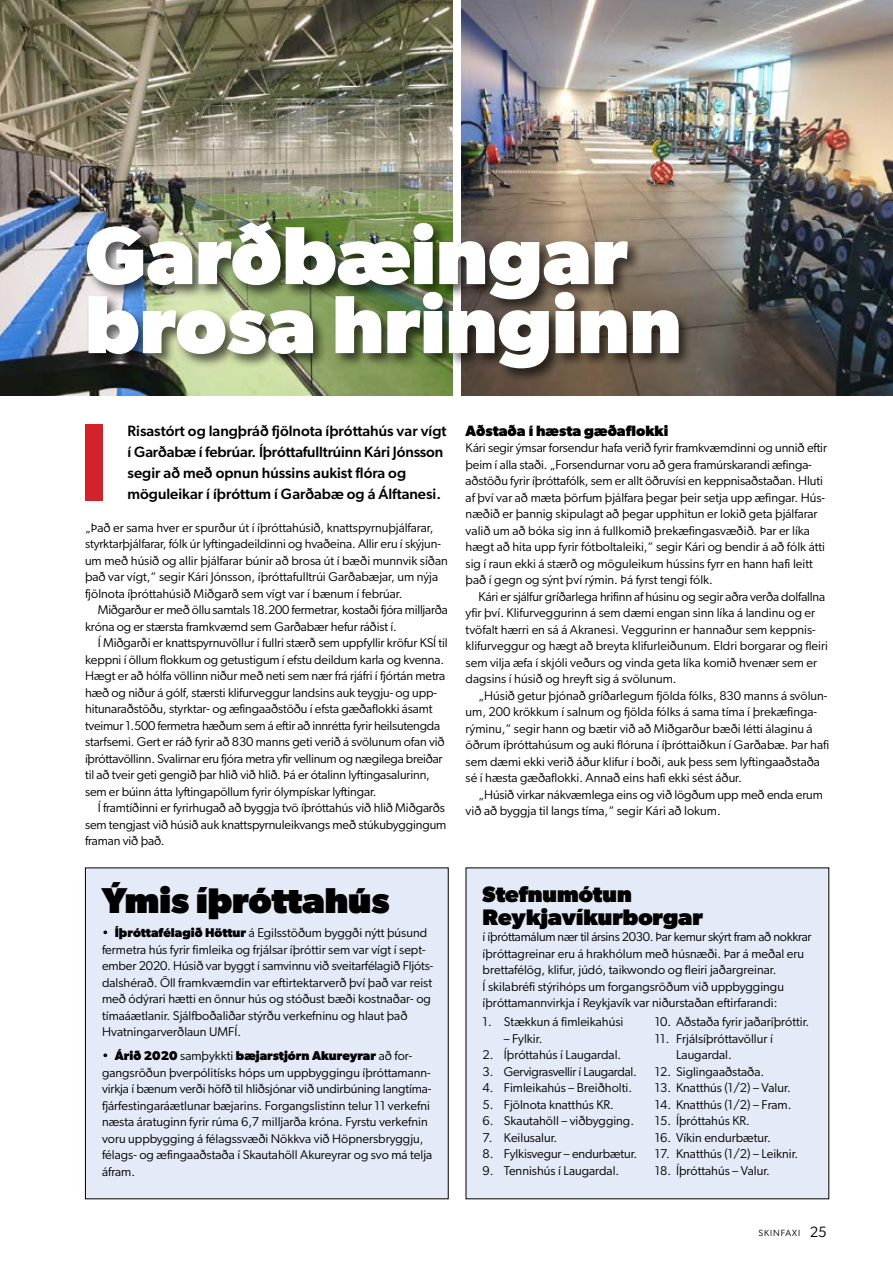
<style>
.page{position:relative;width:893px;height:1263px;background:#fff}
.page>*{position:absolute;margin:0;border:0;box-sizing:border-box;transform-origin:0 0}
.t1{font:700 82.5px/69px "Gibson";color:#fff}
.t2{font:800 36px "Gibson";color:#000}
.t3{font:800 22.5px/22.5px "Gibson";color:#000}
.t4{font:500 15px/21px "Gibson";color:#000}
.t5{font:700 15px "Gibson";color:#000}
.t6{font:12.75px/16.5px "Gibson";color:#000}
.t7{font:12.75px/16.5px "Gibson";letter-spacing:-.02em;color:#000}
.t8{font:9px "Gibson";letter-spacing:.1em;color:#000}
.s1{font-weight:700}
.s2{font-size:15px}
</style>
<div class="page">
<div style="left:85px;top:868px;width:363px;height:331px;background:#e4eaf7"></div>
<div style="left:85px;top:424px;width:17px;height:76px;background:#d2232a"></div>
<img style="left:461px;top:0;width:432px;height:395px">
<img style="left:0;top:0;width:453px;height:395px">
<div style="left:84px;top:220px;width:608px;height:163px;background:#000;opacity:.6"></div>
<div style="left:466px;top:868px;width:363px;height:331px;background:#e4eaf7"></div>
<h1 class="t1" style="left:85px;top:219px;width:598px">Garðbæingar brosa hringinn</h1>
<p class="t4" style="left:128px;top:420px;width:320px">Risastórt og langþráð fjölnota íþróttahús var vígt í Garðabæ í febrúar. Íþróttafulltrúinn Kári Jónsson segir að með opnun hússins aukist flóra og möguleikar í íþróttum í Garðabæ og á Álftanesi.</p>
<p class="t6" style="left:85px;top:519px;width:364px">„Það er sama hver er spurður út í íþróttahúsið, knattspyrnuþjálfarar, styrktarþjálfarar, fólk úr lyftingadeildinni og hvaðeina. Allir eru í skýjun&shy;um með húsið og allir þjálfarar búnir að brosa út í bæði munnvik síðan það var vígt,“ segir Kári Jónsson, íþróttafulltrúi Garðabæjar, um nýja fjölnota íþróttahúsið Miðgarð sem vígt var í bænum í febrúar.</p>
<p class="t7" style="left:85px;top:602px;width:364px;text-indent:13px">Miðgarður er með öllu samtals 18.200 fermetrar, kostaði fjóra milljarða króna og er stærsta framkvæmd sem Garðabær hefur ráðist í.</p>
<p class="t6" style="left:85px;top:635px;width:364px;text-indent:13px">Í Miðgarði er knattspyrnuvöllur í fullri stærð sem uppfyllir kröfur KSÍ til keppni í öllum flokkum og getustigum í efstu deildum karla og kvenna.<br>Hægt er að hólfa völlinn niður með neti sem nær frá rjáfri í fjórtán metra hæð og niður á gólf, stærsti klifurveggur landsins auk teygju- og upp&shy;hitunaraðstöðu, styrktar- og æfingaaðstöðu í efsta gæðaflokki ásamt tveimur 1.500 fermetra hæðum sem á eftir að innrétta fyrir heilsutengda starfsemi. Gert er ráð fyrir að 830 manns geti verið á svölunum ofan við íþróttavöllinn. Svalirnar eru fjóra metra yfir vellinum og nægilega breiðar til að tveir geti gengið þar hlið við hlið. Þá er ótalinn lyftingasalurinn, sem er búinn átta lyftingapöllum fyrir ólympískar lyftingar.</p>
<p class="t6" style="left:85px;top:800px;width:363px;text-align:justify;text-indent:13px">Í framtíðinni er fyrirhugað að byggja tvö íþróttahús við hlið Miðgarðs sem tengjast við húsið auk knattspyrnuleikvangs með stúkubyggingum framan við það.</p>
<h2 class="t2" style="left:102px;top:879px;width:289px">Ýmis íþróttahús</h2>
<p class="t6" style="left:102px;top:924px;width:333px">• <span class="s1">Íþróttafélagið Höttur</span> á Egilsstöðum byggði nýtt þúsund fermetra hús fyrir fimleika og frjálsar íþróttir sem var vígt í sept&shy;ember 2020. Húsið var byggt í samvinnu við sveitarfélagið Fljóts&shy;dalshérað. Öll framkvæmdin var eftirtektarverð því það var reist með ódýrari hætti en önnur hús og stóðust bæði kostnaðar- og tímaáætlanir. Sjálfboðaliðar stýrðu verkefninu og hlaut það Hvatningarverðlaun UMFÍ.</p>
<p class="t6" style="left:102px;top:1047px;width:332px">• <span class="s1">Árið 2020</span> samþykkti <span class="s1">bæjarstjórn Akureyrar</span> að for&shy;gangsröðun þverpólitísks hóps um uppbyggingu íþróttamann&shy;virkja í bænum verði höfð til hliðsjónar við undirbúning langtíma&shy;fjárfestingaráætlunar bæjarins. Forgangslistinn telur 11 verkefni næsta áratuginn fyrir rúma 6,7 milljarða króna. Fyrstu verkefnin voru uppbygging á félagssvæði Nökkva við Höpnersbryggju, félags- og æfingaaðstaða í Skautahöll Akureyrar og svo má telja áfram.</p>
<p class="t5" style="left:466px;top:422px;width:204px">Aðstaða í hæsta gæðaflokki</p>
<p class="t6" style="left:466px;top:440px;width:363px">Kári segir ýmsar forsendur hafa verið fyrir framkvæmdinni og unnið eftir þeim í alla staði. „Forsendurnar voru að gera framúrskarandi æfinga&shy;aðstöðu fyrir íþróttafólk, sem er allt öðruvísi en keppnisaðstaðan. Hluti af því var að mæta þörfum þjálfara þegar þeir setja upp æfingar. Hús&shy;næðið er þannig skipulagt að þegar upphitun er lokið geta þjálfarar valið um að bóka sig inn á fullkomið þrekæfingasvæðið. Þar er líka hægt að hita upp fyrir fótboltaleiki,“ segir Kári og bendir á að fólk átti sig í raun ekki á stærð og möguleikum hússins fyrr en hann hafi leitt það í gegn og sýnt því rýmin. Þá fyrst tengi fólk.</p>
<p class="t6" style="left:466px;top:588px;width:364px;text-indent:13px">Kári er sjálfur gríðarlega hrifinn af húsinu og segir aðra verða dolfallna yfir því. Klifurveggurinn á sem dæmi engan sinn líka á landinu og er tvöfalt hærri en sá á Akranesi. Veggurinn er hannaður sem keppnis&shy;klifurveggur og hægt að breyta klifurleiðunum. Eldri borgarar og fleiri sem vilja æfa í skjóli veðurs og vinda geta líka komið hvenær sem er dagsins í húsið og hreyft sig á svölunum.</p>
<p class="t6" style="left:466px;top:687px;width:365px;text-indent:13px">„Húsið getur þjónað gríðarlegum fjölda fólks, 830 manns á svölun&shy;um, 200 krökkum í salnum og fjölda fólks á sama tíma í þrekæfinga&shy;rýminu,“ segir hann og bætir við að Miðgarður bæði létti álaginu á öðrum íþróttahúsum og auki flóruna í íþróttaiðkun í Garðabæ. Þar hafi sem dæmi ekki verið áður klifur í boði, auk þess sem lyftingaaðstaða sé í hæsta gæðaflokki. Annað eins hafi ekki sést áður.</p>
<p class="t6" style="left:466px;top:786px;width:359px;text-indent:13px">„Húsið virkar nákvæmlega eins og við lögðum upp með enda erum við að byggja til langs tíma,“ segir Kári að lokum.</p>
<h3 class="t3" style="left:483px;top:883px;width:222px">Stefnumótun<br>Reykjavíkurborgar</h3>
<p class="t6" style="left:483px;top:928px;width:330px">í íþróttamálum nær til ársins 2030. Þar kemur skýrt fram að nokkrar íþróttagreinar eru á hrakhólum með húsnæði. Þar á meðal eru brettafélög, klifur, júdó, taikwondo og fleiri jaðargreinar.<br>Í skilabréfi stýrihóps um forgangsröðum við uppbyggingu íþróttamannvirkja í Reykjavík var niðurstaðan eftirfarandi:</p>
<p class="t6" style="left:483px;top:1013px;width:142px">1. Stækkun á fimleikahúsi</p>
<p class="t6" style="left:504px;top:1030px;width:40px">– Fylkir.</p>
<p class="t6" style="left:483px;top:1046px;width:140px">2. Íþróttahús í Laugardal.</p>
<p class="t7" style="left:483px;top:1063px;width:156px">3. Gervigrasvellir í Laugardal.</p>
<p class="t6" style="left:483px;top:1079px;width:151px">4. Fimleikahús – Breiðholti.</p>
<p class="t6" style="left:483px;top:1096px;width:133px">5. Fjölnota knatthús KR.</p>
<p class="t6" style="left:483px;top:1112px;width:153px">6. Skautahöll – viðbygging.</p>
<p class="t6" style="left:483px;top:1129px;width:76px">7. Keilusalur.</p>
<p class="t6" style="left:483px;top:1145px;width:156px">8. Fylkisvegur – endurbætur.</p>
<p class="t6" style="left:483px;top:1162px;width:138px">9. Tennishús í Laugardal.</p>
<p class="t6" style="left:655px;top:1013px;width:156px">10. Aðstaða fyrir jaðaríþróttir.</p>
<p class="t6" style="left:676px;top:1030px;width:98px;text-indent:-21px">11. Frjálsíþróttavöllur í<br>Laugardal.</p>
<p class="t6" style="left:655px;top:1063px;width:111px">12. Siglingaaðstaða.</p>
<p class="t6" style="left:655px;top:1079px;width:137px">13. Knatthús (1/2) – Valur.</p>
<p class="t6" style="left:655px;top:1096px;width:138px">14. Knatthús (1/2) – Fram.</p>
<p class="t6" style="left:655px;top:1112px;width:97px">15. Íþróttahús KR.</p>
<p class="t6" style="left:655px;top:1129px;width:117px">16. Víkin endurbætur.</p>
<p class="t6" style="left:655px;top:1145px;width:145px">17. Knatthús (1/2) – Leiknir.</p>
<p class="t6" style="left:655px;top:1162px;width:117px">18. Íþróttahús – Valur.</p>
<p class="t8" style="left:759px;top:1227px;width:70px">SKINFAXI <span class="s2">25</span></p>
</div>
